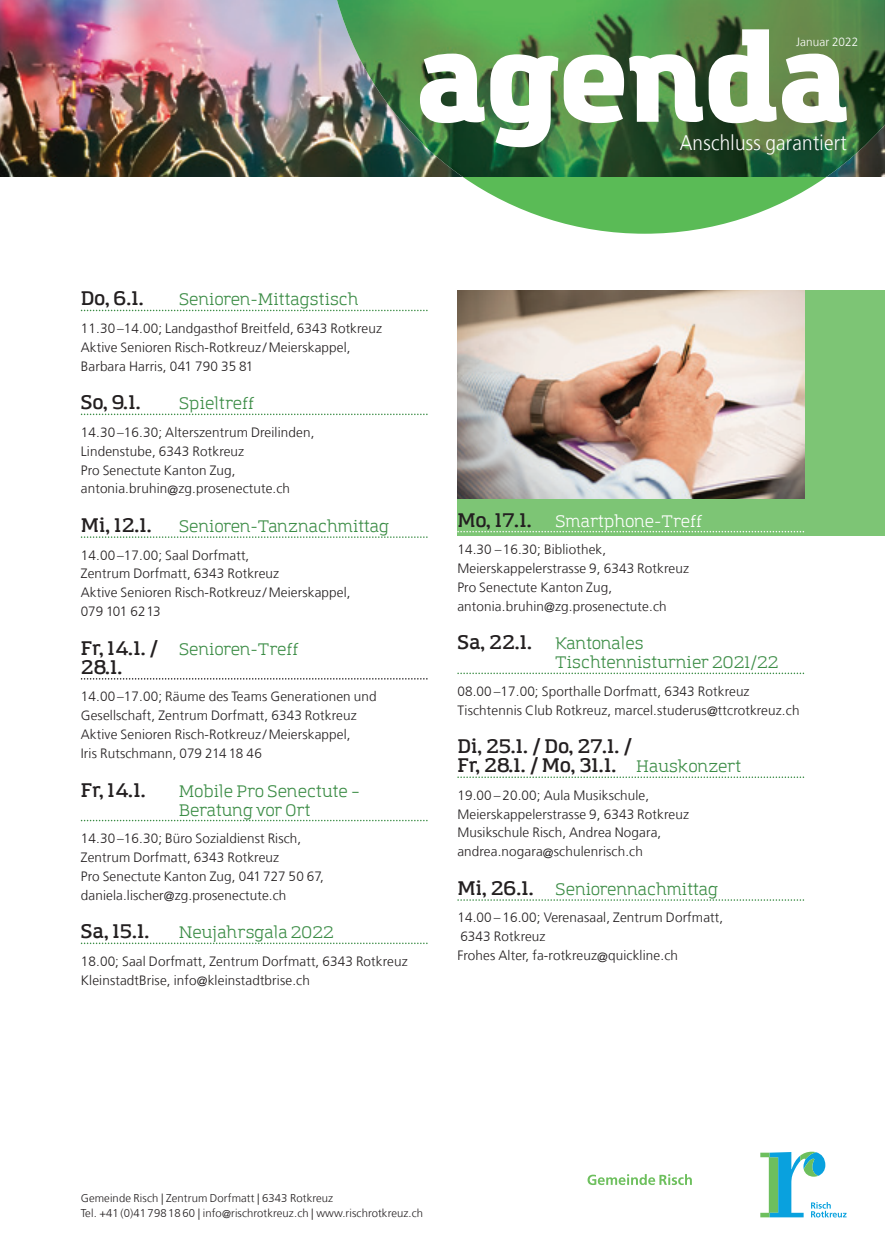
<style>
.page{position:relative;width:885px;height:1259px;background:#fff}
.page>*{position:absolute;margin:0;border:0;box-sizing:border-box;transform-origin:0 0}
.t1{font:900 120px "Amazing Grotesk";color:#fff}
.t2{font:300 21px "Frutiger LT Com";letter-spacing:.015em;color:#fff;scale:.9 1}
.t3{font:600 19.5px/18.9px "Amazing Grotesk";letter-spacing:.01em;color:#231f20}
.t4{font:16.5px/18.9px "Amazing Grotesk";letter-spacing:.01em;color:#3b8c45}
.t5{font:16.5px "Amazing Grotesk";letter-spacing:.01em;color:#fff}
.t6{font:300 13.5px/18.9px "Frutiger LT Com";letter-spacing:.01em;color:#231f20}
.t7{font:300 12px "Frutiger LT Com";letter-spacing:.01em;color:#fff}
.t8{font:300 11.25px/15px "Frutiger LT Com";letter-spacing:.01em;color:#231f20}
.s1{font-weight:600;font-size:19.5px;color:#231f20}
.s2{font-weight:400;font-size:16.5px;color:#3b8c45}
</style>
<div class="page">
<img style="left:0;top:0;width:337px;height:177px">
<svg style="left:463px;top:177px;width:363px;height:57px"></svg>
<img style="left:337px;top:0;width:547px;height:177px">
<svg style="left:760px;top:1151px;width:86px;height:66px"></svg>
<svg style="left:587px;top:1174px;width:104px;height:11px"></svg>
<div style="left:457px;top:290px;width:427px;height:246px;background:#7dc575"></div>
<svg style="left:81px;top:310px;width:346px;height:1px"></svg>
<svg style="left:81px;top:413px;width:346px;height:2px"></svg>
<svg style="left:81px;top:536px;width:346px;height:2px"></svg>
<svg style="left:81px;top:678px;width:346px;height:1px"></svg>
<svg style="left:81px;top:820px;width:346px;height:1px"></svg>
<svg style="left:81px;top:942px;width:346px;height:2px"></svg>
<svg style="left:457px;top:531px;width:347px;height:1px"></svg>
<svg style="left:457px;top:672px;width:347px;height:2px"></svg>
<svg style="left:457px;top:776px;width:347px;height:2px"></svg>
<svg style="left:457px;top:899px;width:347px;height:1px"></svg>
<img style="left:457px;top:290px;width:347px;height:209px">
<h1 class="t1" style="left:417px;top:3px;width:434px">agenda</h1>
<p class="t7" style="left:796px;top:34px;width:64px">Januar 2022</p>
<h2 class="t2" style="left:679px;top:131px;width:187px">Anschluss garantiert</h2>
<h3 class="t3" style="left:81px;top:290px;width:64px">Do, 6.1.</h3>
<p class="t4" style="left:179px;top:290px;width:181px">Senioren-Mittagstisch</p>
<p class="t6" style="left:81px;top:319px;width:303px">11.30 – 14.00; Landgasthof Breitfeld, 6343 Rotkreuz<br>Aktive Senioren Risch-Rotkreuz / Meierskappel,<br>Barbara Harris, 041 790 35 81</p>
<h3 class="t3" style="left:81px;top:393px;width:61px">So, 9.1.</h3>
<p class="t4" style="left:179px;top:394px;width:77px">Spieltreff</p>
<p class="t6" style="left:81px;top:423px;width:235px">14.30 – 16.30; Alterszentrum Dreilinden, Lindenstube, 6343 Rotkreuz<br>Pro Senectute Kanton Zug, antonia.bruhin@zg.prosenectute.ch</p>
<h3 class="t3" style="left:81px;top:516px;width:72px">Mi, 12.1.</h3>
<p class="t4" style="left:179px;top:517px;width:212px">Senioren-Tanznachmittag</p>
<p class="t6" style="left:81px;top:545px;width:271px">14.00 – 17.00; Saal Dorfmatt,<br>Zentrum Dorfmatt, 6343 Rotkreuz<br>Aktive Senioren Risch-Rotkreuz / Meierskappel,<br>079 101 62 13</p>
<p class="t4" style="left:81px;top:640px;width:219px"><span class="s1">Fr, 14.1. /</span> Senioren-Treff</p>
<h3 class="t3" style="left:81px;top:658px;width:43px">28.1.</h3>
<p class="t6" style="left:81px;top:687px;width:297px">14.00 – 17.00; Räume des Teams Generationen und Gesellschaft, Zentrum Dorfmatt, 6343 Rotkreuz Aktive Senioren Risch-Rotkreuz / Meierskappel,<br>Iris Rutschmann, 079 214 18 46</p>
<h3 class="t3" style="left:81px;top:781px;width:66px">Fr, 14.1.</h3>
<p class="t4" style="left:179px;top:782px;width:183px">Mobile Pro Senectute –<br>Beratung vor Ort</p>
<p class="t6" style="left:81px;top:829px;width:244px">14.30 – 16.30; Büro Sozialdienst Risch, Zentrum Dorfmatt, 6343 Rotkreuz<br>Pro Senectute Kanton Zug, 041 727 50 67, daniela.lischer@zg.prosenectute.ch</p>
<h3 class="t3" style="left:81px;top:922px;width:70px">Sa, 15.1.</h3>
<p class="t4" style="left:179px;top:923px;width:156px">Neujahrsgala 2022</p>
<p class="t6" style="left:81px;top:951px;width:328px">18.00; Saal Dorfmatt, Zentrum Dorfmatt, 6343 Rotkreuz<br>KleinstadtBrise, info@kleinstadtbrise.ch</p>
<p class="t5" style="left:457px;top:511px;width:246px"><span class="s1">Mo, 17.1.</span> Smartphone-Treff</p>
<p class="t6" style="left:457px;top:540px;width:233px">14.30 – 16.30; Bibliothek, Meierskappelerstrasse 9, 6343 Rotkreuz Pro Senectute Kanton Zug, antonia.bruhin@zg.prosenectute.ch</p>
<p class="t4" style="left:555px;top:634px;width:224px;text-indent:-98px"><span class="s1">Sa, 22.1.</span> Kantonales<br>Tischtennisturnier 2021/22</p>
<p class="t6" style="left:457px;top:682px;width:343px">08.00 – 17.00; Sporthalle Dorfmatt, 6343 Rotkreuz<br>Tischtennis Club Rotkreuz, marcel.studerus@ttcrotkreuz.ch</p>
<h3 class="t3" style="left:457px;top:737px;width:285px">Di, 25.1. / Do, 27.1. /<br>Fr, 28.1. / Mo, 31.1. <span class="s2">Hauskonzert</span></h3>
<p class="t6" style="left:457px;top:785px;width:233px">19.00 – 20.00; Aula Musikschule, Meierskappelerstrasse 9, 6343 Rotkreuz Musikschule Risch, Andrea Nogara, andrea.nogara@schulenrisch.ch</p>
<h3 class="t3" style="left:457px;top:879px;width:78px">Mi, 26.1.</h3>
<p class="t4" style="left:555px;top:880px;width:164px">Seniorennachmittag</p>
<p class="t6" style="left:457px;top:908px;width:267px">14.00 – 16.00; Verenasaal, Zentrum Dorfmatt,<br>6343 Rotkreuz<br>Frohes Alter, fa-rotkreuz@quickline.ch</p>
<p class="t8" style="left:81px;top:1190px;width:344px">Gemeinde Risch | Zentrum Dorfmatt | 6343 Rotkreuz<br>Tel. +41 (0)41 798 18 60 | info@rischrotkreuz.ch | www.rischrotkreuz.ch</p>
</div>
